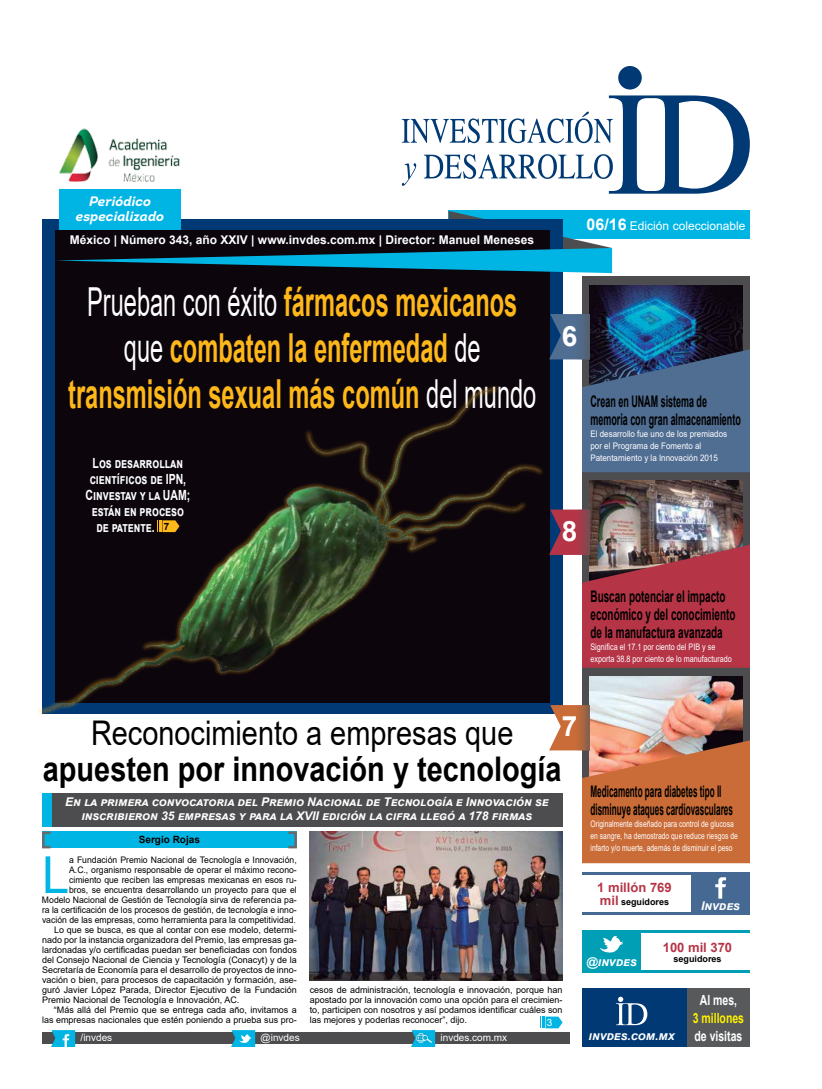
<style>
.page{position:relative;width:822px;height:1089px;background:#fff}
.page>*{position:absolute;margin:0;border:0;box-sizing:border-box;transform-origin:0 0}
.t1{font:50.9px "Arial";color:#00b5e4;scale:.96 1}
.t2{font:700 40px/46px "Arial";color:#ffb819;text-align:center;scale:.59 1}
.t3{font:700 34px "Arial";color:#000;scale:.85 1}
.t4{font:34px "Arial";color:#000;scale:.85 1}
.t5{font:700 28px "Arial";color:#fff}
.t6{font:700 16px/18px "Arial";color:#000;scale:.62 1}
.t7{font:700 16px/18px "Arial";color:#000;scale:.51 1}
.t8{font:700 16px/18px "Arial";color:#000;scale:.56 1}
.t9{font:700 14px "Arial";color:#fff;scale:.75 1}
.t10{font:700 14px "Arial";letter-spacing:.025em;color:#fff;scale:.75 1}
.t11{font:700 14px "Arial";color:#fff200;scale:.75 1}
.t12{font:italic 700 13.7px/15px "Intro";color:#fff;text-align:center}
.t13{font:700 13px "Arial";color:#b53547}
.t14{font:italic 700 12px/14px "Arial";letter-spacing:.01em;color:#fff;text-align:center}
.t15{font:700 12px "Arial";color:#fff}
.t16{font:12px "Arial";color:#fff}
.t17{font:10px "Arial";color:#fff}
.t18{font:700 10px "Arial";color:#000}
.t19{font:9px/10px "Arial";color:#000;text-align:justify}
.t20{font:9px "Arial";color:#000;scale:.96 1}
.t21{font:9px/12px "Arial";color:#fff;scale:.75 1}
.t22{font:9px/12px "Arial";color:#fff;scale:.89 1}
.t23{font:9px/12px "Arial";color:#fff;scale:.8 1}
.t24{font:700 9px "Arial";color:#000}
.s1{font-weight:400;color:#fff}
.s2{font-weight:700;font-size:16px}
.s3{font-size:13px;color:#b53547}
</style>
<div class="page">
<img style="left:310px;top:831px;width:253px;height:149px">
<div style="left:42px;top:832px;width:255px;height:16px;background:#00b5e4"></div>
<svg style="left:42px;top:832px;width:9px;height:16px"></svg>
<svg style="left:288px;top:832px;width:9px;height:16px"></svg>
<div style="left:449px;top:210px;width:301px;height:29px;background:#00b5e4"></div>
<div style="left:55px;top:230px;width:494px;height:472px;background:#0c050c"></div>
<div style="left:618px;top:66px;width:24px;height:24px;background:#003974;border-radius:50%"></div>
<svg style="left:402px;top:95px;width:348px;height:99px"></svg>
<div style="left:582px;top:277px;width:168px;height:586px;background:#4d4d4f"></div>
<img style="left:590px;top:285px;width:152px;height:29px">
<img style="left:590px;top:480px;width:152px;height:30px">
<svg style="left:55px;top:211px;width:557px;height:62px"></svg>
<div style="left:59px;top:189px;width:122px;height:41px;background:#00b5e4"></div>
<img style="left:59px;top:128px;width:121px;height:54px">
<svg style="left:549px;top:314px;width:201px;height:158px;background:#49678a"></svg>
<svg style="left:573px;top:314px;width:17px;height:45px"></svg>
<img style="left:567px;top:510px;width:183px;height:158px">
<svg style="left:573px;top:510px;width:17px;height:45px"></svg>
<div style="left:687px;top:989px;width:63px;height:58px;background:#58595b"></div>
<div style="left:691px;top:872px;width:59px;height:42px;background:#456992"></div>
<svg style="left:715px;top:877px;width:11px;height:22px"></svg>
<hr style="left:582px;top:872px;width:109px;height:2px;background:#456992">
<hr style="left:582px;top:912px;width:109px;height:2px;background:#456992">
<img style="left:590px;top:676px;width:152px;height:29px">
<hr style="left:641px;top:930px;width:109px;height:3px;background:#009fb5">
<hr style="left:641px;top:970px;width:109px;height:3px;background:#009fb5">
<div style="left:582px;top:930px;width:59px;height:43px;background:#009fb5"></div>
<svg style="left:600px;top:936px;width:23px;height:17px"></svg>
<div style="left:582px;top:989px;width:105px;height:58px;background:#003974"></div>
<svg style="left:616px;top:997px;width:31px;height:28px"></svg>
<svg style="left:549px;top:705px;width:201px;height:158px;background:#cc835f"></svg>
<svg style="left:573px;top:705px;width:17px;height:45px"></svg>
<div style="left:42px;top:1033px;width:528px;height:11px;background:#4d4d4f"></div>
<svg style="left:51px;top:1030px;width:24px;height:17px"></svg>
<svg style="left:231px;top:1030px;width:24px;height:17px"></svg>
<svg style="left:411px;top:1030px;width:24px;height:17px"></svg>
<img style="left:417px;top:1034px;width:15px;height:9px">
<svg style="left:542px;top:1017px;width:21px;height:11px"></svg>
<div style="left:51px;top:793px;width:512px;height:33px;background:#4d4d4f"></div>
<div style="left:42px;top:793px;width:9px;height:33px;background:#00b5e4"></div>
<img style="left:38px;top:324px;width:529px;height:483px">
<h3 class="t12" style="left:76px;top:193px;width:90px">Periódico especializado</h3>
<h3 class="t15" style="left:70px;top:232px;width:466px">México | Número 343, año XXIV | www.invdes.com.mx | Director: Manuel Meneses</h3>
<h2 class="t2" style="left:68px;top:279px;width:795px"><span class="s1">Prueban con éxito</span> fármacos mexicanos <span class="s1">que</span> combaten la enfermedad <span class="s1">de </span>transmisión sexual más común <span class="s1">del mundo</span></h2>
<h3 class="t10" style="left:93px;top:453px;width:122px">Los desarrollan</h3>
<h3 class="t9" style="left:90px;top:469px;width:130px">científicos de IPN,</h3>
<h3 class="t9" style="left:86px;top:485px;width:141px">Cinvestav y la UAM;</h3>
<h3 class="t9" style="left:92px;top:501px;width:124px">están en proceso</h3>
<h3 class="t9" style="left:96px;top:517px;width:99px">de patente. <sup>7</sup></h3>
<h3 class="t16" style="left:587px;top:218px;width:160px"><span class="s2">06/16</span> Edición coleccionable</h3>
<h3 class="t5" style="left:562px;top:316px;width:17px">6</h3>
<h3 class="t8" style="left:591px;top:392px;width:270px">Crean en UNAM sistema de memoria con gran almacenamiento</h3>
<p class="t22" style="left:591px;top:427px;width:155px">El desarrollo fue uno de los premiados por el Programa de Fomento al<br>Patentamiento y la Innovación 2015</p>
<h3 class="t5" style="left:562px;top:511px;width:17px">8</h3>
<h3 class="t6" style="left:591px;top:587px;width:235px">Buscan potenciar el impacto económico y del conocimiento de la manufactura avanzada</h3>
<p class="t23" style="left:591px;top:641px;width:178px">Significa el 17.1 por ciento del PIB y se exporta 38.8 por ciento de lo manufacturado</p>
<h3 class="t5" style="left:562px;top:707px;width:17px">7</h3>
<h3 class="t4" style="left:91px;top:710px;width:498px">Reconocimiento a empresas que</h3>
<h3 class="t3" style="left:43px;top:745px;width:612px">apuesten por innovación y tecnología</h3>
<h3 class="t14" style="left:65px;top:796px;width:485px">En la primera convocatoria del Premio Nacional de Tecnología e Innovación se inscribier on 35 empresas y para la XVII edición la cifra llegó a 178 firmas</h3>
<p class="t18" style="left:139px;top:833px;width:63px">Sergio Rojas</p>
<h1 class="t1" style="left:42px;top:840px;width:30px">L</h1>
<p class="t20" style="left:69px;top:854px;width:239px">a Fundación Premio Nacional de Tecnología e Innovación,</p>
<p class="t20" style="left:69px;top:864px;width:239px">A.C., organismo responsable de operar el máximo recono-</p>
<p class="t20" style="left:69px;top:874px;width:239px">cimiento que reciben las empresas mexicanas en esos ru-</p>
<p class="t20" style="left:69px;top:884px;width:239px">bros, se encuentra desarrollando un proyecto para que el</p>
<p class="t20" style="left:42px;top:894px;width:267px">Modelo Nacional de Gestión de Tecnología sirva de referencia pa-</p>
<p class="t20" style="left:42px;top:904px;width:267px">ra la certificación de los procesos de gestión, de tecnología e inno-</p>
<p class="t20" style="left:42px;top:914px;width:266px">vación de las empresas, como herramienta para la competitividad.</p>
<p class="t19" style="left:54px;top:925px;width:244px">Lo que se busca, es que al contar con ese modelo, determi-</p>
<p class="t19" style="left:42px;top:935px;width:256px">nado por la instancia organizadora del Premio, las empresas ga-</p>
<p class="t19" style="left:42px;top:945px;width:256px">lardonadas y/o certificadas puedan ser beneficiadas con fondos</p>
<p class="t19" style="left:42px;top:955px;width:256px">del Consejo Nacional de Ciencia y Tecnología (Conacyt) y de la</p>
<p class="t19" style="left:42px;top:965px;width:256px">Secretaría de Economía para el desarrollo de proyectos de inno-</p>
<p class="t19" style="left:42px;top:975px;width:256px">vación o bien, para procesos de capacitación y formación, ase-</p>
<p class="t19" style="left:42px;top:985px;width:256px">guró Javier López Parada, Director Ejecutivo de la Fundación</p>
<p class="t19" style="left:42px;top:995px;width:199px">Premio Nacional de Tecnología e Innovación, AC.</p>
<p class="t19" style="left:54px;top:1005px;width:244px">“Más allá del Premio que se entrega cada año, invitamos a</p>
<p class="t19" style="left:42px;top:1015px;width:256px">las empresas nacionales que estén poniendo a prueba sus pro-</p>
<p class="t19" style="left:310px;top:985px;width:254px">cesos de administración, tecnología e innovación, porque han apostado por la innovación como una opción para el crecimien&shy;to, participen con nosotros y así podamos identificar cuáles son las mejores y poderlas reconocer”, dijo.</p>
<p class="t17" style="left:547px;top:1016px;width:7px">3</p>
<p class="t17" style="left:81px;top:1031px;width:33px">/invdes</p>
<p class="t17" style="left:261px;top:1031px;width:41px">@invdes</p>
<p class="t17" style="left:441px;top:1031px;width:68px">invdes.com.mx</p>
<h3 class="t7" style="left:591px;top:783px;width:281px">Medicamento para diabetes tipo II disminuye ataques cardiovasculares</h3>
<p class="t21" style="left:591px;top:818px;width:198px">Originalmente diseñado para control de glucosa en sangre, ha demostrado que reduce riesgos de infarto y/o muerte, además de disminuir el peso</p>
<h3 class="t13" style="left:597px;top:879px;width:76px">1 millón 769</h3>
<p class="t24" style="left:600px;top:896px;width:71px"><span class="s3">mil</span> seguidores</p>
<h3 class="t14" style="left:701px;top:899px;width:40px">Invdes</h3>
<h3 class="t14" style="left:586px;top:955px;width:52px">@invdes</h3>
<h3 class="t13" style="left:663px;top:938px;width:71px">100 mil 370</h3>
<p class="t24" style="left:674px;top:952px;width:50px">seguidores</p>
<h3 class="t14" style="left:589px;top:1029px;width:88px">invdes.com.mx</h3>
<h3 class="t9" style="left:700px;top:990px;width:51px">Al mes,</h3>
<h3 class="t11" style="left:693px;top:1008px;width:70px">3 millones</h3>
<h3 class="t9" style="left:695px;top:1026px;width:65px">de visitas</h3>
</div>
